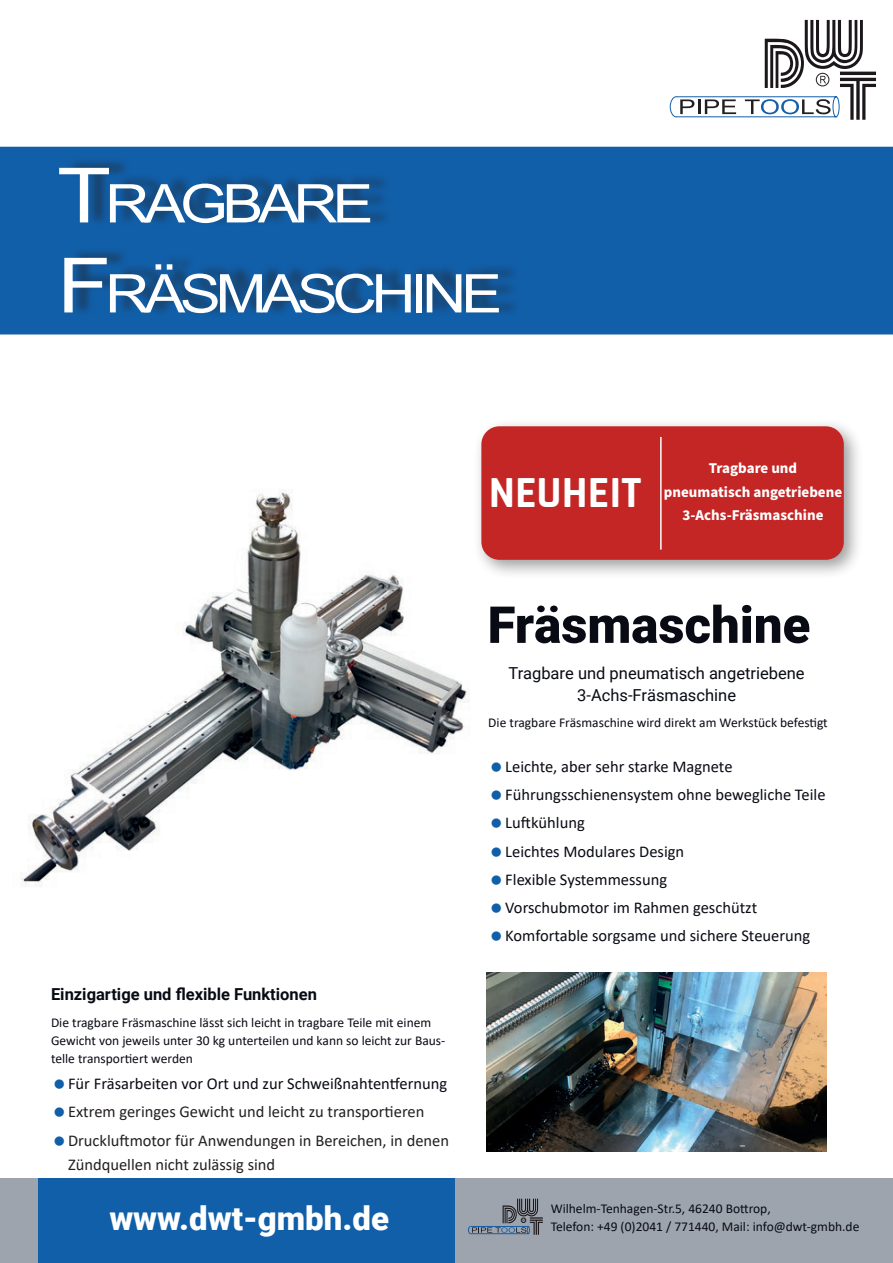
<style>
.page{position:relative;width:893px;height:1263px;background:#fff}
.page>*{position:absolute;margin:0;border:0;box-sizing:border-box;transform-origin:0 0}
.t1{font:53.4px "Arial Narrow";letter-spacing:-.07em;color:#fff;scale:1.4 1}
._41_Content_black_Ro{font:900 51px "Roboto";color:#090b14}
._33_Content_black_C{font:700 45px "Rajdhani";color:#fff}
._22_Content_black_C{font:900 33px "Roboto";color:#fff}
.t2{font:16.5px "Calibri";color:#090b14}
.t3{font:16.5px/24px "Calibri";color:#231f20}
._11_Content_black_Ro{font:16.5px "Roboto";color:#090b14}
._11_Content_black_Ro-2{font:700 16.5px "Roboto";color:#090b14}
._8_Content_black_C_S{font:700 15px "Source Sans Pro";color:#fff}
._8_Content_black_Sou{font:13.5px/18px "Calibri";color:#090b14}
.s1{font-size:76.2px}
</style>
<div class="page">
<img style="left:486px;top:973px;width:340px;height:178px">
<img style="left:20px;top:489px;width:450px;height:398px">
<div style="left:0;top:147px;width:893px;height:187px;background:#115fa9"></div>
<div style="left:65px;top:157px;width:456px;height:161px;background:#231f20;opacity:.52"></div>
<div style="left:0;top:1178px;width:893px;height:85px;background:#9ea4ad"></div>
<div style="left:38px;top:1178px;width:417px;height:85px;background:#115fa9"></div>
<svg style="left:670px;top:20px;width:206px;height:100px"></svg>
<svg style="left:468px;top:1199px;width:75px;height:36px"></svg>
<div style="left:473px;top:418px;width:391px;height:162px;background:#231f20;opacity:.44"></div>
<div style="left:481px;top:426px;width:363px;height:134px;background:#c42626;border-radius:18px"></div>
<hr style="left:660px;top:437px;width:2px;height:113px;background:#fff">
<p class="t1" style="left:57px;top:164px;width:228px"><span class="s1">T</span>RAGBARE</p>
<p class="t1" style="left:57px;top:254px;width:319px"><span class="s1">F</span>RÄSMASCHINE</p>
<p class="_33_Content_black_C" style="left:489px;top:465px;width:154px">NEUHEIT</p>
<p class="_8_Content_black_C_S" style="left:709px;top:458px;width:90px">Tragbare und</p>
<p class="_8_Content_black_C_S" style="left:664px;top:481px;width:180px">pneumatisch angetriebene</p>
<p class="_8_Content_black_C_S" style="left:683px;top:505px;width:142px">3-Achs-Fräsmaschine</p>
<p class="_41_Content_black_Ro" style="left:488px;top:589px;width:324px">Fräsmaschine</p>
<p class="_11_Content_black_Ro" style="left:509px;top:662px;width:298px">Tragbare und pneumatisch angetriebene</p>
<p class="_11_Content_black_Ro" style="left:577px;top:684px;width:160px">3-Achs-Fräsmaschine</p>
<p class="_8_Content_black_Sou" style="left:488px;top:713px;width:341px">Die tragbare Fräsmaschine wird direkt am Werkstück befestigt</p>
<p class="_11_Content_black_Ro-2" style="left:51px;top:983px;width:267px">Einzigartige und flexible Funktionen</p>
<p class="_8_Content_black_Sou" style="left:51px;top:1013px;width:396px">Die tragbare Fräsmaschine lässt sich leicht in tragbare Teile mit einem<br>Gewicht von jeweils unter 30 kg unterteilen und kann so leicht zur Baus&shy;telle transportiert werden</p>
<p class="t2" style="left:68px;top:1072px;width:381px">Für Fräsarbeiten vor Ort und zur Schweißnahtentfernung</p>
<p class="t3" style="left:68px;top:1099px;width:358px">Extrem geringes Gewicht und leicht zu transportieren</p>
<p class="t3" style="left:68px;top:1128px;width:383px">Druckluftmotor für Anwendungen in Bereichen, in denen<br>Zündquellen nicht zulässig sind</p>
<p class="t2" style="left:505px;top:755px;width:229px">Leichte, aber sehr starke Magnete</p>
<p class="t2" style="left:505px;top:783px;width:322px">Führungsschienensystem ohne bewegliche Teile</p>
<p class="t2" style="left:505px;top:811px;width:81px">Luftkühlung</p>
<p class="t2" style="left:505px;top:839px;width:180px">Leichtes Modulares Design</p>
<p class="t2" style="left:505px;top:868px;width:163px">Flexible Systemmessung</p>
<p class="t2" style="left:505px;top:896px;width:253px">Vorschubmotor im Rahmen geschützt</p>
<p class="t2" style="left:505px;top:924px;width:306px">Komfortable sorgsame und sichere Steuerung</p>
<p class="_22_Content_black_C" style="left:109px;top:1195px;width:281px">www.dwt-gmbh.de</p>
<p class="_8_Content_black_Sou" style="left:551px;top:1199px;width:310px">Wilhelm-Tenhagen-Str.5, 46240 Bottrop,<br>Telefon: +49 (0)2041 / 771440, Mail: info@dwt-gmbh.de</p>
</div>
